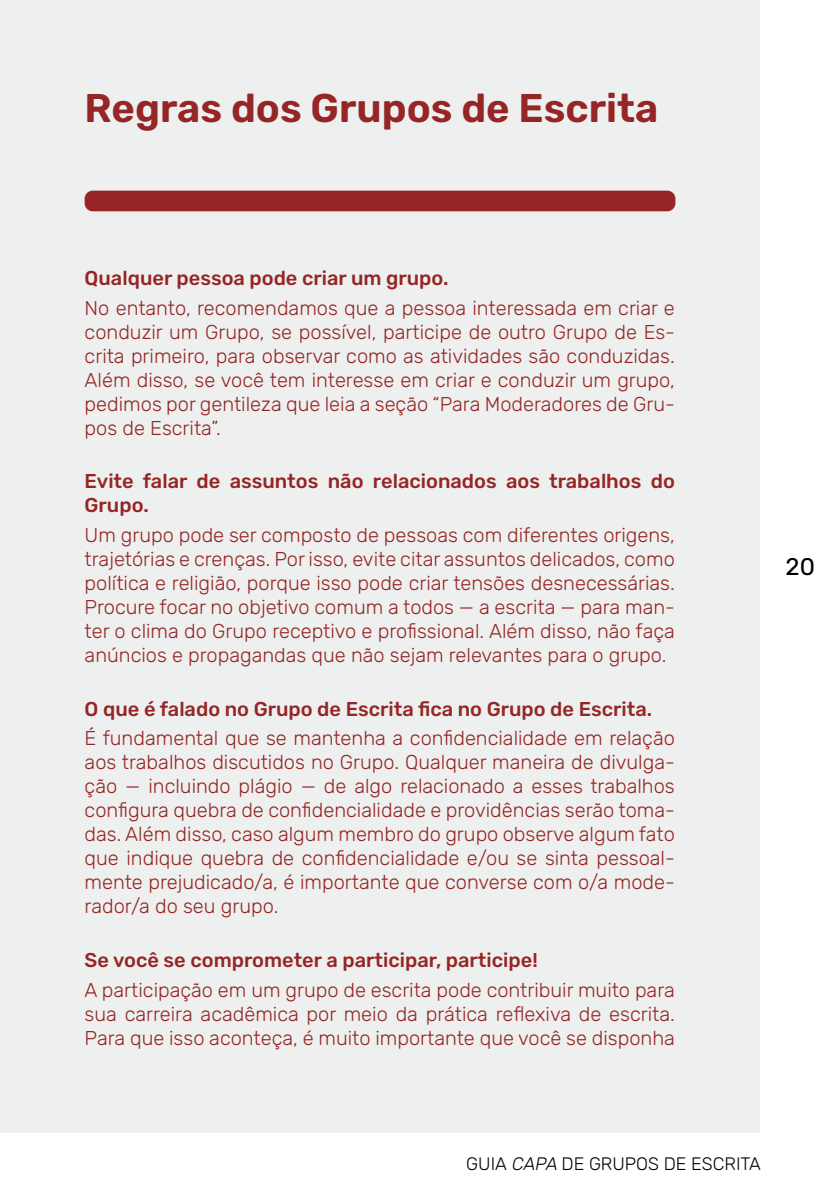
<style>
.page{position:relative;width:840px;height:1191px;background:#fff}
.page>*{position:absolute;margin:0;border:0;box-sizing:border-box;transform-origin:0 0}
.t1{font:600 40px "Rubik";color:#952625}
.t2{font:24px "Rubik";color:#000}
.t3{font:300 20px/24px "Rubik";color:#952625;text-align:justify}
.t4{font:500 20px/24px "Rubik";color:#952625}
.t5{font:300 18px "Rubik";color:#000}
.s1{font-style:italic}
</style>
<div class="page">
<div style="left:0;top:0;width:759px;height:1133px;background:#eeefef"></div>
<div style="left:85px;top:191px;width:590px;height:20px;background:#952625;border-radius:8px"></div>
<h1 class="t1" style="left:85px;top:86px;width:575px">Regras dos Grupos de Escrita</h1>
<p class="t4" style="left:85px;top:266px;width:365px">Qualquer pessoa pode criar um grupo.</p>
<p class="t3" style="left:85px;top:296px;width:591px">No entanto, recomendamos que a pessoa interessada em criar e conduzir um Grupo, se possível, participe de outro Grupo de Es&shy;crita primeiro, para observar como as atividades são conduzidas.<br>Além disso, se você tem interesse em criar e conduzir um grupo, pedimos por gentileza que leia a seção “Para Moderadores de Gru&shy;pos de Escrita”.</p>
<p class="t4" style="left:85px;top:470px;width:591px">Evite falar de assuntos não relacionados aos trabalhos do<br>Grupo.</p>
<p class="t3" style="left:85px;top:523px;width:591px">Um grupo pode ser composto de pessoas com diferentes origens, trajetórias e crenças. Por isso, evite citar assuntos delicados, como política e religião, porque isso pode criar tensões desnecessárias.<br>Procure focar no objetivo comum a todos — a escrita — para man&shy;ter o clima do Grupo receptivo e profissional. Além disso, não faça anúncios e propagandas que não sejam relevantes para o grupo.</p>
<p class="t4" style="left:85px;top:697px;width:568px">O que é falado no Grupo de Escrita fica no Grupo de Escrita.</p>
<p class="t3" style="left:85px;top:727px;width:591px">É fundamental que se mantenha a confidencialidade em relação aos trabalhos discutidos no Grupo. Qualquer maneira de divulga&shy;ção — incluindo plágio — de algo relacionado a esses trabalhos configura quebra de confidencialidade e providências serão toma&shy;das. Além disso, caso algum membro do grupo observe algum fato que indique quebra de confidencialidade e/ou se sinta pessoal&shy;mente prejudicado/a, é importante que converse com o/a mode&shy;rador/a do seu grupo.</p>
<p class="t4" style="left:85px;top:948px;width:454px">Se você se comprometer a participar, participe!</p>
<p class="t3" style="left:85px;top:978px;width:591px">A participação em um grupo de escrita pode contribuir muito para sua carreira acadêmica por meio da prática reflexiva de escrita.<br>Para que isso aconteça, é muito importante que você se disponha</p>
<p class="t2" style="left:785px;top:553px;width:31px">20</p>
<p class="t5" style="left:466px;top:1153px;width:296px">GUIA <span class="s1">CAPA</span> DE GRUPOS DE ESCRITA</p>
</div>
